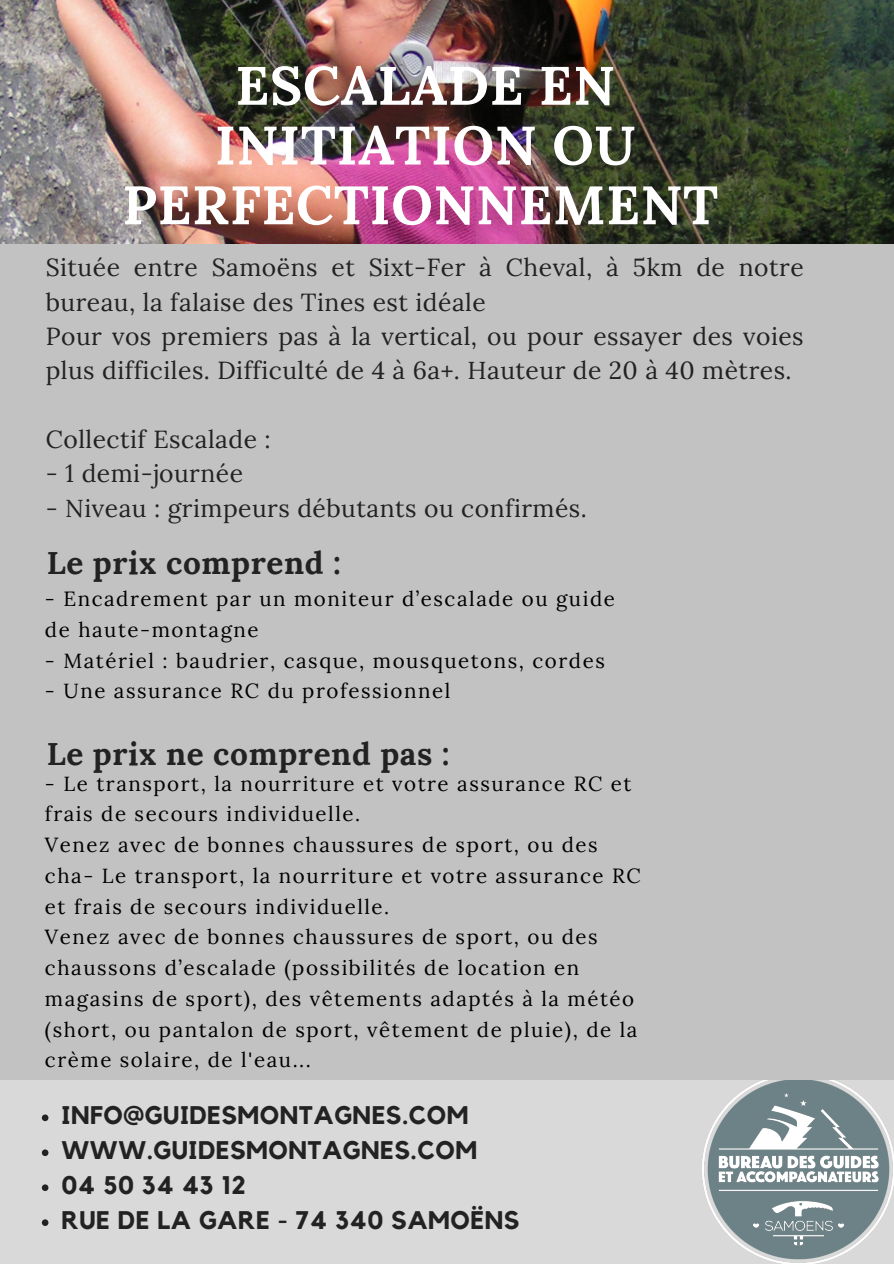
<style>
.page{position:relative;width:894px;height:1264px;background:#fff}
.page>*{position:absolute;margin:0;border:0;box-sizing:border-box;transform-origin:0 0}
.t1{font:700 54px/59.7px "Lora";letter-spacing:.015em;color:#fff;text-align:center}
.t2{font:700 31.5px "Lora";letter-spacing:.02em;color:#222}
.t3{font:700 25.35px/35px "Kollektif";letter-spacing:.02em;color:#222}
.t4{font:24.6px/34.3px "Lora";letter-spacing:.02em;color:#222}
.t5{font:20.55px/30.8px "Lora";letter-spacing:.075em;color:#000}
</style>
<div class="page">
<div style="left:0;top:0;width:893px;height:1263px;background:#d9d9d9"></div>
<img style="left:701px;top:1079px;width:192px;height:184px">
<img style="left:0;top:0;width:893px;height:244px">
<div style="left:0;top:244px;width:893px;height:835px;background:#c2c2c2"></div>
<svg style="left:42px;top:1114px;width:6px;height:7px"></svg>
<svg style="left:42px;top:1149px;width:6px;height:7px"></svg>
<svg style="left:42px;top:1184px;width:6px;height:6px"></svg>
<svg style="left:42px;top:1219px;width:6px;height:6px"></svg>
<h1 class="t1" style="left:122px;top:55px;width:597px">ESCALADE EN<br>INITIATION OU<br>PERFECTIONNEMENT</h1>
<p class="t4" style="left:46px;top:250px;width:759px">Située entre Samoëns et Sixt-Fer à Cheval, à 5km de notre bureau, la falaise des Tines est idéale<br>Pour vos premiers pas à la vertical, ou pour essayer des voies plus difficiles. Difficulté de 4 à 6a+. Hauteur de 20 à 40 mètres.</p>
<p class="t4" style="left:46px;top:422px;width:226px">Collectif Escalade :</p>
<p class="t4" style="left:46px;top:456px;width:199px">- 1 demi-journée</p>
<p class="t4" style="left:46px;top:490px;width:542px">- Niveau : grimpeurs débutants ou confirmés.</p>
<h2 class="t2" style="left:47px;top:542px;width:296px">Le prix comprend :</h2>
<p class="t5" style="left:45px;top:583px;width:571px">- Encadrement par un moniteur d’escalade ou guide de haute-montagne</p>
<p class="t5" style="left:45px;top:644px;width:561px">- Matériel : baudrier, casque, mousquetons, cordes</p>
<p class="t5" style="left:45px;top:675px;width:406px">- Une assurance RC du professionnel</p>
<h2 class="t2" style="left:47px;top:733px;width:404px">Le prix ne comprend pas :</h2>
<p class="t5" style="left:45px;top:767px;width:597px">- Le transport, la nourriture et votre assurance RC et frais de secours individuelle.<br>Venez avec de bonnes chaussures de sport, ou des cha- Le transport, la nourriture et votre assurance RC et frais de secours individuelle.<br>Venez avec de bonnes chaussures de sport, ou des chaussons d’escalade (possibilités de location en magasins de sport), des vêtements adaptés à la météo (short, ou pantalon de sport, vêtement de pluie), de la crème solaire, de l'eau...</p>
<p class="t3" style="left:62px;top:1098px;width:459px">INFO@GUIDESMONTAGNES.COM<br>WWW.GUIDESMONTAGNES.COM<br>04 50 34 43 12<br>RUE DE LA GARE - 74 340 SAMOËNS</p>
</div>
